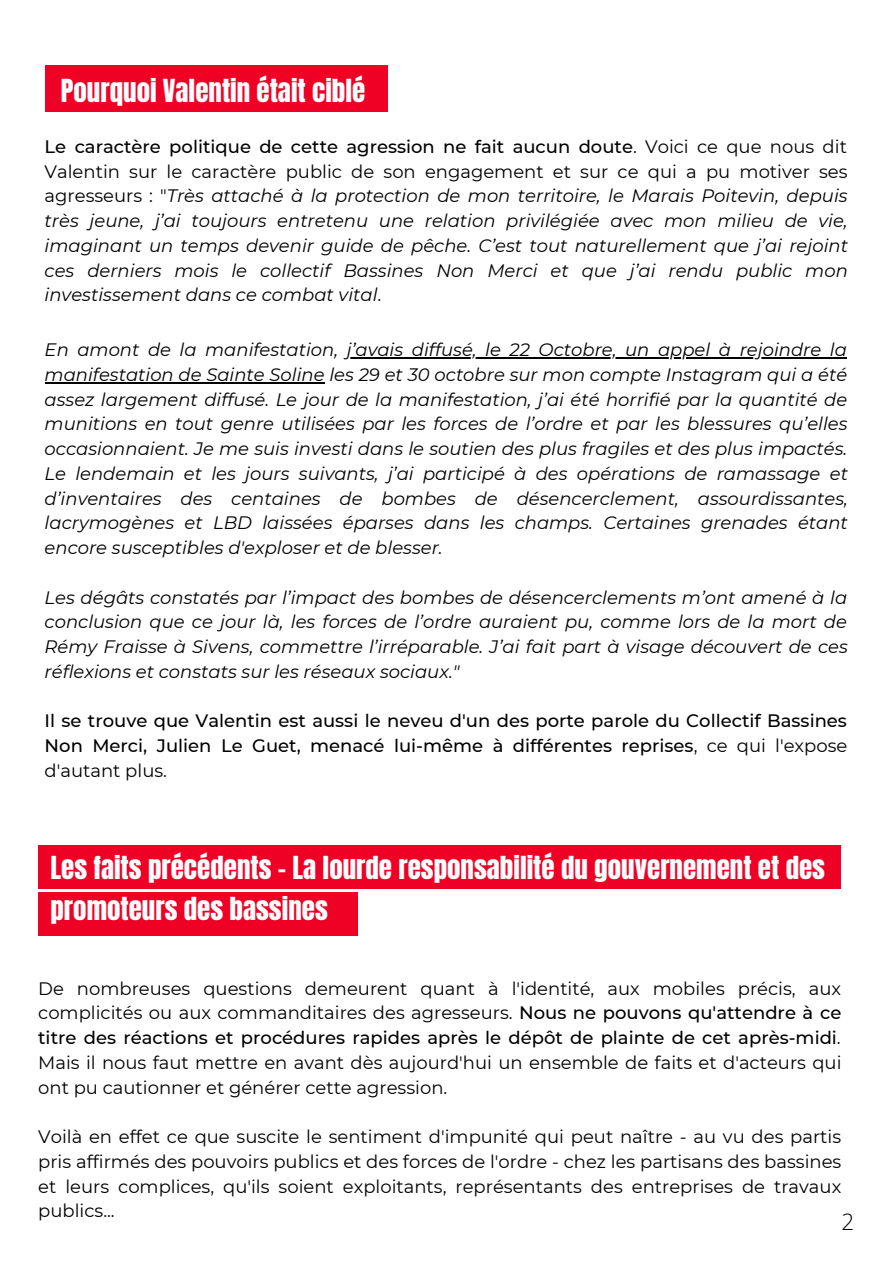
<style>
.page{position:relative;width:893px;height:1264px;background:#fff}
.page>*{position:absolute;margin:0;border:0;box-sizing:border-box;transform-origin:0 0}
.t1{font:27px/40.5px "Anton";color:#fff}
.t2{font:300 22.5px "Open Sans";color:#000}
.t3{font:italic 18px/24.8px "Montserrat";color:#000;text-align:justify}
.t4{font:18px/24.8px "Montserrat";color:#000;text-align:justify}
.t5{font:500 18px/24.8px "Montserrat";color:#000;text-align:justify}
.s1{font-weight:500;font-style:normal}
.s2{font-style:normal}
.s3{font-weight:400}
.s4{font-weight:500}
</style>
<div class="page">
<div style="left:45px;top:65px;width:342px;height:46px;background:#ef0125"></div>
<hr style="left:347px;top:357px;width:499px;height:1px;background:#000">
<hr style="left:45px;top:382px;width:279px;height:1px;background:#000">
<div style="left:38px;top:844px;width:803px;height:44px;background:#ef0125"></div>
<div style="left:38px;top:891px;width:319px;height:44px;background:#ef0125"></div>
<h1 class="t1" style="left:61px;top:71px;width:306px">Pourquoi Valentin était ciblé</h1>
<p class="t3" style="left:45px;top:134px;width:804px"><span class="s1">Le caractère politique de cette agression ne fait aucun doute</span><span class="s2">. Voici ce que nous dit Valentin sur le caractère public de son engagement et sur ce qui a pu motiver ses agresseurs : "</span>Très attaché à la protection de mon territoire, le Marais Poitevin, depuis très jeune, j’ai toujours entretenu une relation privilégiée avec mon milieu de vie, imaginant un temps devenir guide de pêche. C’est tout naturellement que j’ai rejoint ces derniers mois le collectif Bassines Non Merci et que j’ai rendu public mon investissement dans ce combat vital<span class="s2">.</span></p>
<p class="t3" style="left:45px;top:337px;width:804px">En amont de la manifestation, j’avais diffusé, le 22 Octobre, un appel à rejoindre la manifestation de Sainte Soline les 29 et 30 octobre sur mon compte Instagram qui a été assez largement diffusé. Le jour de la manifestation, j’ai été horrifié par la quantité de munitions en tout genre utilisées par les forces de l’ordre et par les blessures qu’elles occasionnaient. Je me suis investi dans le soutien des plus fragiles et des plus impactés.<br>Le lendemain et les jours suivants, j’ai participé à des opérations de ramassage et d’inventaires des centaines de bombes de désencerclement, assourdissantes, lacrymogènes et LBD laissées éparses dans les champs. Certaines grenades étant encore susceptibles d'exploser et de blesser.</p>
<p class="t3" style="left:45px;top:584px;width:804px">Les dégâts constatés par l’impact des bombes de désencerclements m’ont amené à la conclusion que ce jour là, les forces de l’ordre auraient pu, comme lors de la mort de Rémy Fraisse à Sivens, commettre l’irréparable. J’ai fait part à visage découvert de ces réflexions et constats sur les réseaux sociaux."</p>
<p class="t5" style="left:45px;top:708px;width:804px">Il se trouve que Valentin est aussi le neveu d'un des porte parole du Collectif Bassines Non Merci, Julien Le Guet, menacé lui-même à différentes reprises<span class="s3">, ce qui l'expose d'autant plus.</span></p>
<h1 class="t1" style="left:50px;top:848px;width:776px">Les faits précédents - La lourde responsabilité du gouvernement et des promoteurs des bassines</h1>
<p class="t4" style="left:38px;top:975px;width:804px">De nombreuses questions demeurent quant à l'identité, aux mobiles précis, aux complicités ou aux commanditaires des agresseurs. <span class="s4">Nous ne pouvons qu'attendre à ce titre des réactions et procédures rapides après le dépôt de plainte de cet après-midi</span>.<br>Mais il nous faut mettre en avant dès aujourd'hui un ensemble de faits et d'acteurs qui ont pu cautionner et générer cette agression.</p>
<p class="t4" style="left:38px;top:1124px;width:804px">Voilà en effet ce que suscite le sentiment d'impunité qui peut naître - au vu des partis pris affirmés des pouvoirs publics et des forces de l'ordre - chez les partisans des bassines et leurs complices, qu'ils soient exploitants, représentants des entreprises de travaux publics...</p>
<p class="t2" style="left:841px;top:1205px;width:14px">2</p>
</div>
